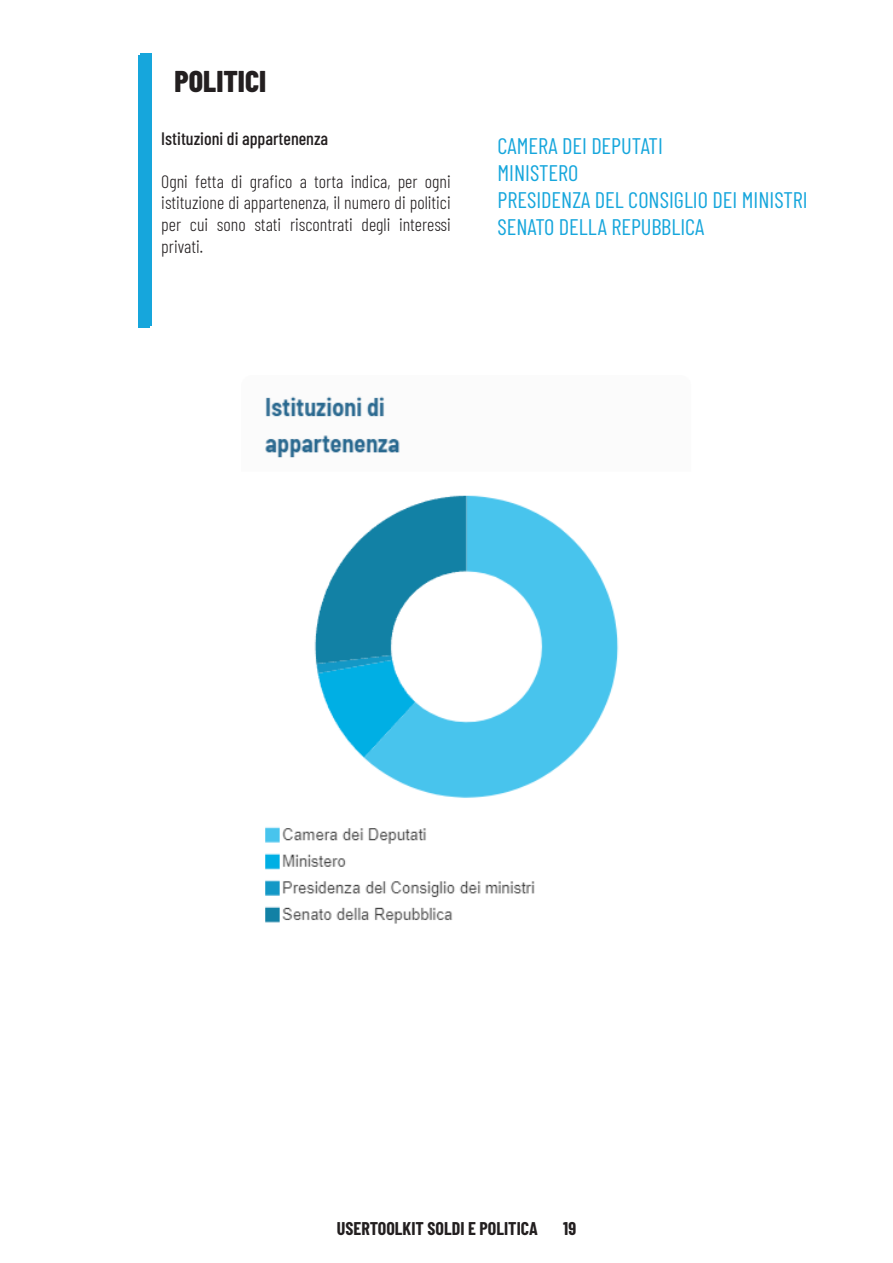
<style>
.page{position:relative;width:893px;height:1263px;background:#fff}
.page>*{position:absolute;margin:0;border:0;box-sizing:border-box;transform-origin:0 0}
.t1{font:800 30px "Barlow Condensed";color:#231f20}
.t2{font:22.5px "Barlow Condensed";color:#16a6dc}
.t3{font:300 18px/21.6px "Barlow Condensed";color:#231f20;text-align:justify}
.t4{font:700 18px "Barlow Condensed";color:#231f20}
.t5{font:500 18px "Barlow Condensed";color:#231f20}
</style>
<div class="page">
<div style="left:140px;top:53px;width:12px;height:272px;background:#16a6dc"></div>
<div style="left:138px;top:55px;width:11px;height:272px;background:#16a6dc"></div>
<img style="left:265px;top:396px;width:354px;height:528px">
<h1 class="t1" style="left:175px;top:60px;width:93px">POLITICI</h1>
<p class="t5" style="left:161px;top:125px;width:168px">Istituzioni di appartenenza</p>
<p class="t3" style="left:161px;top:169px;width:291px">Ogni fetta di grafico a torta indica, per ogni istituzione di appartenenza, il numero di politici per cui sono stati riscontrati degli interessi privati.</p>
<p class="t2" style="left:497px;top:130px;width:167px">CAMERA DEI DEPUTATI</p>
<p class="t2" style="left:497px;top:157px;width:82px">MINISTERO</p>
<p class="t2" style="left:497px;top:184px;width:312px">PRESIDENZA DEL CONSIGLIO DEI MINISTRI</p>
<p class="t2" style="left:497px;top:211px;width:208px">SENATO DELLA REPUBBLICA</p>
<p class="t4" style="left:337px;top:1215px;width:202px">USERTOOLKIT SOLDI E POLITICA</p>
<p class="t4" style="left:563px;top:1215px;width:14px">19</p>
</div>
